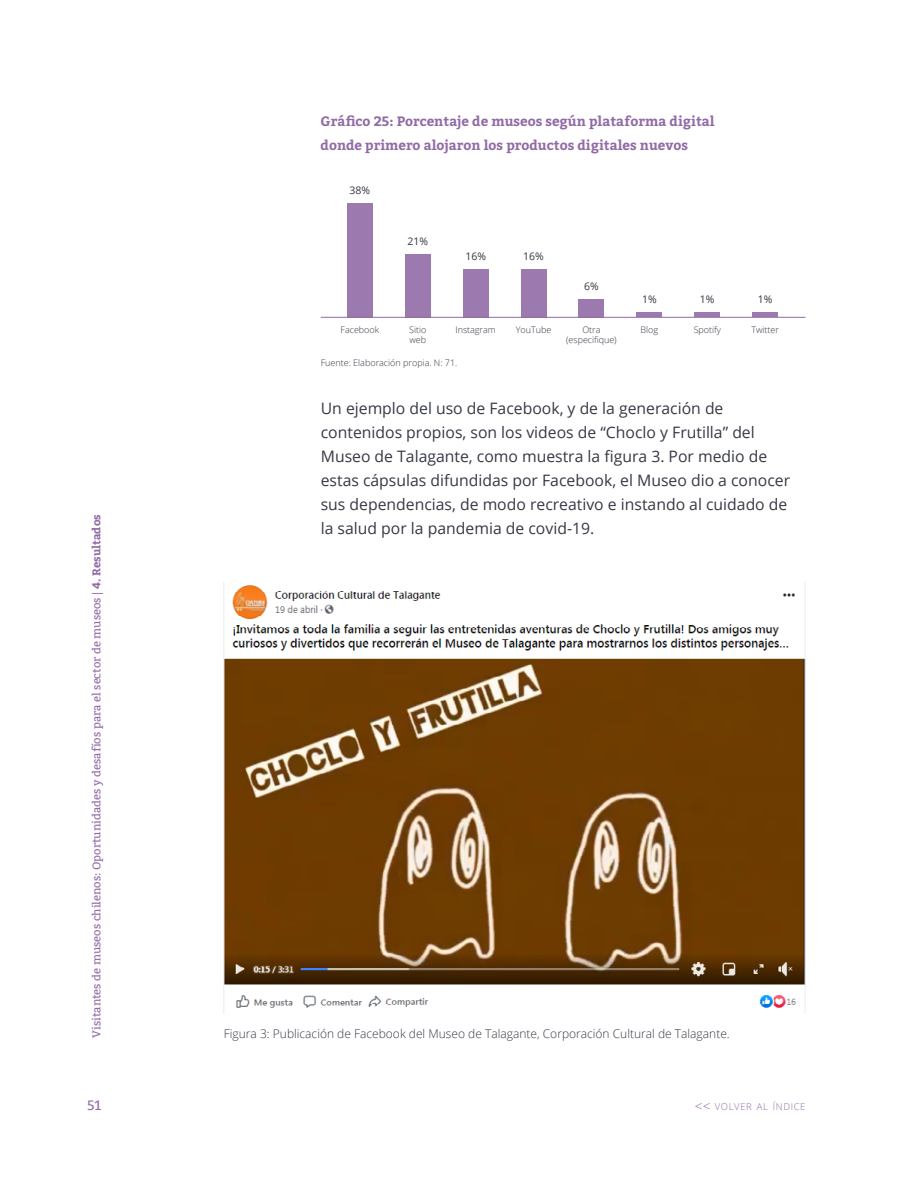
<style>
.page{position:relative;width:918px;height:1188px;background:#fff}
.page>*{position:absolute;margin:0;border:0;box-sizing:border-box;transform-origin:0 0}
.t1{font:15.75px/24px "Open Sans";color:#363845}
.t2{font:700 13.5px/24px "Bitter";color:#916ba6}
.t3{font:13.5px "Bitter";color:#916ba6}
.t4{font:300 12px "Open Sans";color:#363845}
.t5{font:11.25px "Bitter";color:#916ba6}
.t6{font:10.5px "Open Sans";color:#363845}
.t7{font:300 9.45px "Open Sans";letter-spacing:.07em;color:#916ba6}
.t8{font:300 9px/10.8px "Open Sans";letter-spacing:-.005em;color:#363845}
.s1{font-weight:700}
.s2{font-size:13.5px}
</style>
<div class="page">
<hr style="left:637px;top:313px;width:25px;height:4px;background:#9c7aaf">
<hr style="left:752px;top:313px;width:26px;height:4px;background:#9c7aaf">
<hr style="left:695px;top:313px;width:25px;height:4px;background:#9c7aaf">
<div style="left:521px;top:269px;width:25px;height:49px;background:#9c7aaf"></div>
<div style="left:405px;top:254px;width:26px;height:64px;background:#9c7aaf"></div>
<div style="left:579px;top:299px;width:25px;height:19px;background:#9c7aaf"></div>
<div style="left:463px;top:269px;width:25px;height:49px;background:#9c7aaf"></div>
<div style="left:347px;top:203px;width:26px;height:115px;background:#9c7aaf"></div>
<hr style="left:321px;top:317px;width:485px;height:1px;background:#916ba6">
<img style="left:224px;top:585px;width:581px;height:423px">
<p class="t2" style="left:321px;top:109px;width:396px">Gráfico 25: Porcentaje de museos según plataforma digital donde primero alojaron los productos digitales nuevos</p>
<p class="t6" style="left:350px;top:183px;width:22px">38%</p>
<p class="t6" style="left:407px;top:234px;width:22px">21%</p>
<p class="t6" style="left:465px;top:249px;width:22px">16%</p>
<p class="t6" style="left:523px;top:249px;width:22px">16%</p>
<p class="t6" style="left:584px;top:279px;width:16px">6%</p>
<p class="t6" style="left:642px;top:292px;width:16px">1%</p>
<p class="t6" style="left:700px;top:292px;width:16px">1%</p>
<p class="t6" style="left:758px;top:292px;width:16px">1%</p>
<p class="t8" style="left:341px;top:324px;width:40px">Facebook</p>
<p class="t8" style="left:456px;top:324px;width:42px">Instagram</p>
<p class="t8" style="left:516px;top:324px;width:37px">YouTube</p>
<p class="t8" style="left:582px;top:324px;width:20px">Otra</p>
<p class="t8" style="left:641px;top:324px;width:19px">Blog</p>
<p class="t8" style="left:694px;top:324px;width:29px">Spotify</p>
<p class="t8" style="left:566px;top:334px;width:52px">(especifique)</p>
<p class="t8" style="left:409px;top:324px;width:19px">Sitio web</p>
<p class="t8" style="left:751px;top:324px;width:29px">Twitter</p>
<p class="t5" style="left:90px;top:1038px;width:525px;rotate:-90deg">Visitantes de museos chilenos: Oportunidades y desafíos para el sector de museos | <span class="s1">4. Resultados</span></p>
<p class="t8" style="left:321px;top:357px;width:138px">Fuente: Elaboración propia. N: 71.</p>
<p class="t1" style="left:321px;top:396px;width:471px">Un ejemplo del uso de Facebook, y de la generación de contenidos propios, son los videos de “Choclo y Frutilla” del Museo de Talagante, como muestra la figura 3. Por medio de estas cápsulas difundidas por Facebook, el Museo dio a conocer sus dependencias, de modo recreativo e instando al cuidado de la salud por la pandemia de covid-19.</p>
<p class="t4" style="left:224px;top:1025px;width:507px">Figura 3: Publicación de Facebook del Museo de Talagante, Corporación Cultural de Talagante.</p>
<p class="t3" style="left:87px;top:1097px;width:16px">51</p>
<p class="t7" style="left:695px;top:1100px;width:112px"><span class="s2">&lt;&lt;</span> VOLVER AL ÍNDICE</p>
</div>
